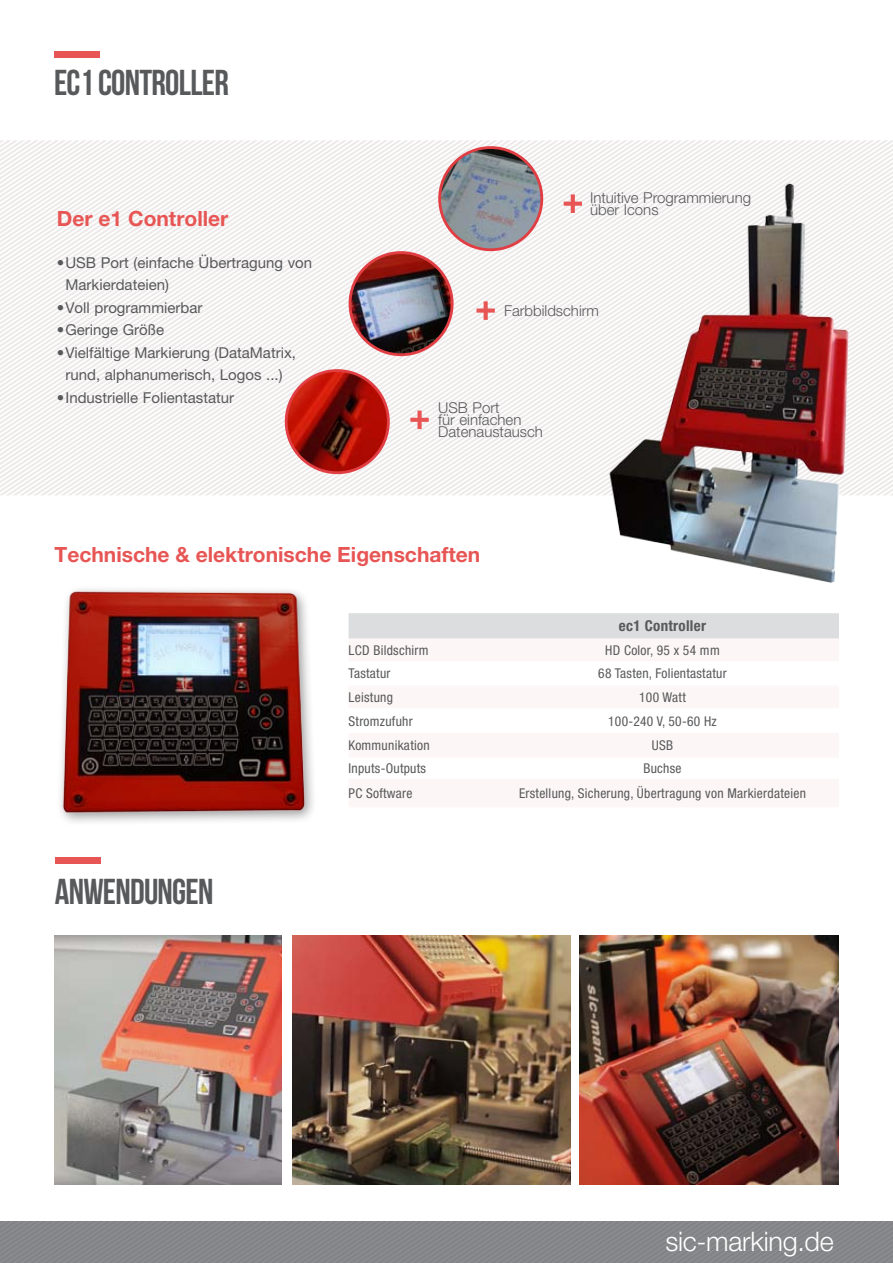
<style>
.page{position:relative;width:893px;height:1263px;background:#fff}
.page>*{position:absolute;margin:0;border:0;box-sizing:border-box;transform-origin:0 0}
.t1{font:52.95px "Bebas Neue";color:#e75654}
.t2{font:36px "Bebas Neue";letter-spacing:-.02em;color:#58595b}
.t3{font:300 27px "Helvetica Neue LT Pro";letter-spacing:-.01em;color:#fff}
.t4{font:700 21px "Helvetica Neue LT Pro";color:#e75654}
.t5{font:15px/22.5px "Helvetica Neue LT Pro";color:#58595b}
.t6{font:300 15px/12px "Helvetica Neue LT Pro";color:#58595b}
.t7{font:700 condensed 15px "Helvetica Neue LT Pro";letter-spacing:.02em;color:#58595b}
.t8{font:condensed 13.5px "Helvetica Neue LT Pro";letter-spacing:.02em;color:#58595b}
</style>
<div class="page">
<div style="left:0;top:1222px;width:893px;height:41px;background:#86878a"></div>
<svg style="left:375px;top:144px;width:518px;height:351px;fill:#f3f1f1"></svg>
<svg style="left:389px;top:153px;width:504px;height:342px;fill:#f3f1f1"></svg>
<svg style="left:403px;top:162px;width:490px;height:333px;fill:#f4f1f1"></svg>
<svg style="left:410px;top:167px;width:483px;height:328px;fill:#f3f1f1"></svg>
<svg style="left:505px;top:230px;width:388px;height:265px;fill:#f4f1f1"></svg>
<svg style="left:512px;top:235px;width:381px;height:260px;fill:#f3f1f1"></svg>
<svg style="left:519px;top:240px;width:374px;height:255px;fill:#f4f1f1"></svg>
<svg style="left:526px;top:244px;width:367px;height:251px;fill:#f4f2f2"></svg>
<svg style="left:533px;top:249px;width:360px;height:246px;fill:#f4f1f1"></svg>
<svg style="left:540px;top:253px;width:353px;height:242px;fill:#f4f1f1"></svg>
<svg style="left:553px;top:262px;width:340px;height:233px;fill:#f4f1f1"></svg>
<svg style="left:560px;top:267px;width:333px;height:228px;fill:#f4f1f1"></svg>
<svg style="left:567px;top:271px;width:326px;height:224px"></svg>
<svg style="left:574px;top:276px;width:319px;height:219px;fill:#f4f1f1"></svg>
<svg style="left:581px;top:280px;width:312px;height:215px;fill:#f4f1f1"></svg>
<svg style="left:588px;top:285px;width:305px;height:210px"></svg>
<svg style="left:887px;top:321px;width:6px;height:174px"></svg>
<div style="left:55px;top:51px;width:45px;height:6px;background:#e75654"></div>
<img style="left:286px;top:371px;width:102px;height:102px;border-radius:51px">
<div style="left:285px;top:369px;width:105px;height:105px;border:3px solid #e13e43;border-radius:50%"></div>
<img style="left:350px;top:253px;width:102px;height:102px;border-radius:51px">
<div style="left:349px;top:251px;width:105px;height:105px;border:3px solid #e13e43;border-radius:50%"></div>
<img style="left:440px;top:148px;width:102px;height:102px;border-radius:51px">
<div style="left:438px;top:146px;width:105px;height:105px;border:3px solid #e13e43;border-radius:50%"></div>
<div style="left:349px;top:613px;width:490px;height:26px;background:#dcddde"></div>
<div style="left:56px;top:585px;width:262px;height:242px;background:#000;opacity:.4"></div>
<img style="left:56px;top:585px;width:258px;height:233px">
<div style="left:55px;top:858px;width:45px;height:6px;background:#e75654"></div>
<img style="left:293px;top:936px;width:277px;height:248px">
<img style="left:579px;top:936px;width:260px;height:248px">
<img style="left:594px;top:174px;width:293px;height:409px">
<img style="left:55px;top:936px;width:226px;height:248px">
<h2 class="t2" style="left:54px;top:63px;width:176px">EC1 CONTROLLER</h2>
<h3 class="t4" style="left:57px;top:205px;width:173px">Der e1 Controller</h3>
<p class="t5" style="left:65px;top:251px;width:248px;text-indent:-9px">• USB Port (einfache Übertragung von<br>Markierdateien)</p>
<p class="t5" style="left:57px;top:296px;width:147px">• Voll programmierbar</p>
<p class="t5" style="left:57px;top:319px;width:109px">• Geringe Größe</p>
<p class="t5" style="left:57px;top:341px;width:241px;text-align:center">• Vielfältige Markierung (DataMatrix, rund, alphanumerisch, Logos ...)</p>
<p class="t5" style="left:57px;top:386px;width:179px">• Industrielle Folientastatur</p>
<p class="t6" style="left:590px;top:191px;width:163px">Intuitive Programmierung</p>
<h1 class="t1" style="left:562px;top:175px;width:22px">+</h1>
<p class="t6" style="left:590px;top:203px;width:70px">über Icons</p>
<h1 class="t1" style="left:475px;top:282px;width:22px">+</h1>
<p class="t6" style="left:504px;top:304px;width:96px">Farbbildschirm</p>
<h1 class="t1" style="left:409px;top:391px;width:22px">+</h1>
<p class="t6" style="left:438px;top:401px;width:85px">USB Port<br>für einfachen</p>
<p class="t6" style="left:438px;top:425px;width:106px">Datenaustausch</p>
<h3 class="t4" style="left:55px;top:542px;width:427px">Technische &amp; elektronische Eigenschaften</h3>
<p class="t7" style="left:619px;top:617px;width:89px">ec1 Controller</p>
<h2 class="t2" style="left:55px;top:872px;width:160px">ANWENDUNGEN</h2>
<p class="t8" style="left:349px;top:642px;width:82px">LCD Bildschirm</p>
<p class="t8" style="left:605px;top:642px;width:116px">HD Color, 95 x 54 mm</p>
<p class="t8" style="left:349px;top:666px;width:43px">Tastatur</p>
<p class="t8" style="left:598px;top:666px;width:130px">68 Tasten, Folientastatur</p>
<p class="t8" style="left:349px;top:689px;width:46px">Leistung</p>
<p class="t8" style="left:639px;top:689px;width:48px">100 Watt</p>
<p class="t8" style="left:349px;top:713px;width:66px">Stromzufuhr</p>
<p class="t8" style="left:608px;top:713px;width:110px">100-240 V, 50-60 Hz</p>
<p class="t8" style="left:349px;top:738px;width:83px">Kommunikation</p>
<p class="t8" style="left:652px;top:738px;width:23px">USB</p>
<p class="t8" style="left:349px;top:760px;width:79px">Inputs-Outputs</p>
<p class="t8" style="left:643px;top:760px;width:40px">Buchse</p>
<p class="t8" style="left:349px;top:785px;width:65px">PC Software</p>
<p class="t8" style="left:519px;top:785px;width:288px">Erstellung, Sicherung, Übertragung von Markierdateien</p>
<h3 class="t3" style="left:665px;top:1224px;width:170px">sic-marking.de</h3>
</div>
